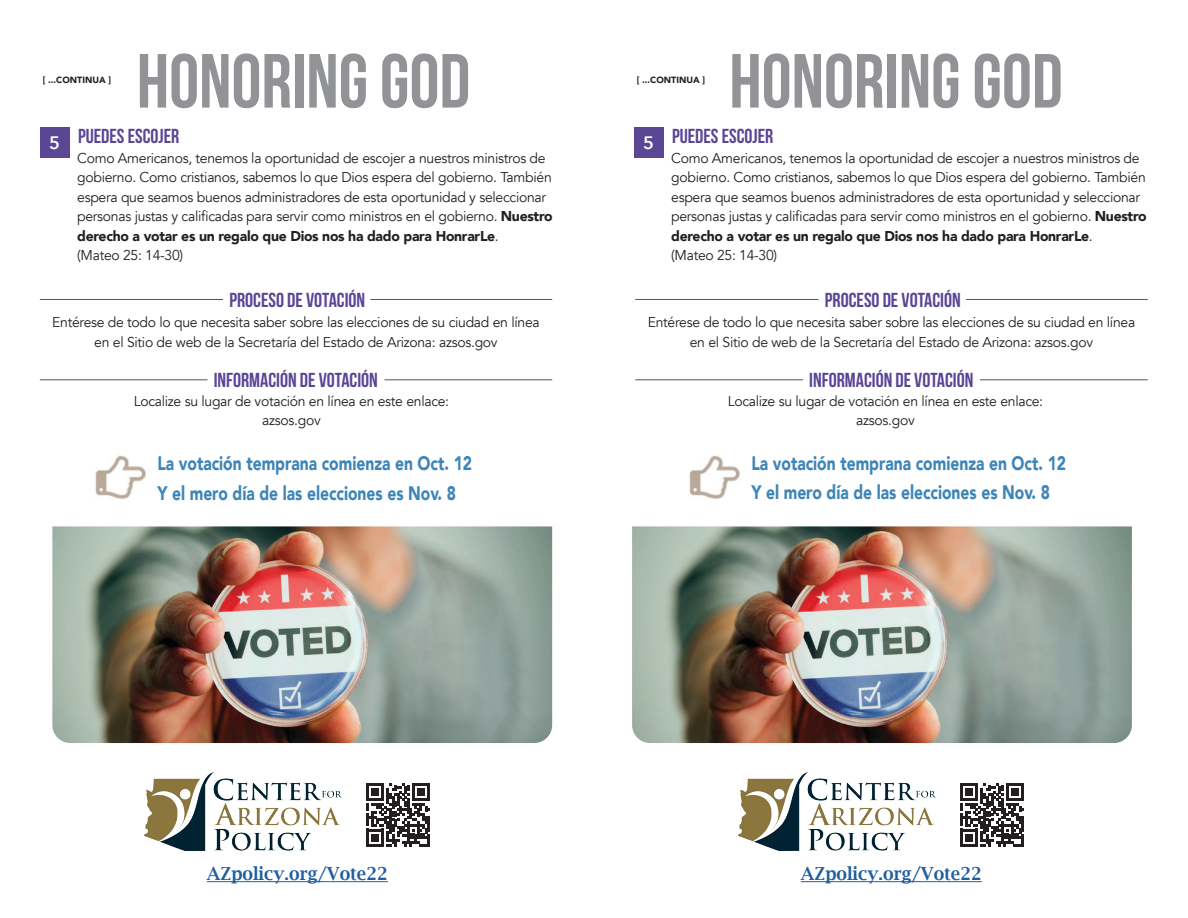
<style>
.page{position:relative;width:1188px;height:918px;background:#fff}
.page>*{position:absolute;margin:0;border:0;box-sizing:border-box;transform-origin:0 0}
.t1{font:76.5px "Bebas Neue";color:#919396}
.t2{font:20.25px "Bebas Neue";color:#5b4595}
.t3{font:900 19.5px "Avenir";color:#3d85b7;scale:.8 1}
.t4{font:600 18px "Lucida Bright";color:#215e9f;scale:.95 1}
.t5{font:600 18px "Avenir Next";color:#fff}
.t6{font:14.25px/19.5px "Avenir";letter-spacing:-.02em;color:#231f20}
.t7{font:900 9px "Avenir";color:#231f20}
.s1{font-weight:900}
</style>
<div class="page">
<hr style="left:40px;top:299px;width:183px;height:1px;background:#60534c">
<hr style="left:635px;top:299px;width:184px;height:1px;background:#60534c">
<hr style="left:40px;top:380px;width:168px;height:1px;background:#60534c">
<hr style="left:635px;top:380px;width:168px;height:1px;background:#60534c">
<hr style="left:370px;top:299px;width:182px;height:1px;background:#60534c">
<hr style="left:966px;top:299px;width:182px;height:1px;background:#60534c">
<hr style="left:384px;top:380px;width:168px;height:1px;background:#60534c">
<hr style="left:980px;top:380px;width:168px;height:1px;background:#60534c">
<div style="left:40px;top:128px;width:30px;height:30px;background:#5b4595"></div>
<div style="left:634px;top:128px;width:30px;height:30px;background:#5b4595"></div>
<img style="left:52px;top:526px;width:500px;height:217px">
<img style="left:632px;top:526px;width:500px;height:217px">
<hr style="left:207px;top:881px;width:181px;height:1px;background:#215e9f">
<hr style="left:801px;top:881px;width:181px;height:1px;background:#215e9f">
<svg style="left:366px;top:783px;width:64px;height:64px"></svg>
<svg style="left:960px;top:783px;width:64px;height:64px"></svg>
<img style="left:145px;top:772px;width:196px;height:79px">
<img style="left:739px;top:772px;width:196px;height:79px">
<img style="left:95px;top:455px;width:51px;height:45px">
<img style="left:689px;top:455px;width:51px;height:45px">
<p class="t1" style="left:137px;top:39px;width:335px">HONORING GOD</p>
<p class="t1" style="left:729px;top:39px;width:335px">HONORING GOD</p>
<p class="t7" style="left:43px;top:72px;width:70px">[ ...CONTINUA ]</p>
<p class="t7" style="left:637px;top:72px;width:70px">[ ...CONTINUA ]</p>
<p class="t2" style="left:78px;top:125px;width:103px">PUEDES ESCOJER</p>
<p class="t2" style="left:672px;top:125px;width:103px">PUEDES ESCOJER</p>
<p class="t5" style="left:49px;top:128px;width:12px">5</p>
<p class="t5" style="left:643px;top:128px;width:12px">5</p>
<p class="t6" style="left:77px;top:149px;width:477px">Como Americanos, tenemos la oportunidad de escojer a nuestros ministros de gobierno. Como cristianos, sabemos lo que Dios espera del gobierno. También espera que seamos buenos administradores de esta oportunidad y seleccionar personas justas y calificadas para servir como ministros en el gobierno. <span class="s1">Nuestro derecho a votar es un regalo que Dios nos ha dado para HonrarLe</span>.<br>(Mateo 25: 14-30)</p>
<p class="t6" style="left:671px;top:149px;width:477px">Como Americanos, tenemos la oportunidad de escojer a nuestros ministros de gobierno. Como cristianos, sabemos lo que Dios espera del gobierno. También espera que seamos buenos administradores de esta oportunidad y seleccionar personas justas y calificadas para servir como ministros en el gobierno. <span class="s1">Nuestro derecho a votar es un regalo que Dios nos ha dado para HonrarLe</span>.<br>(Mateo 25: 14-30)</p>
<p class="t2" style="left:229px;top:289px;width:137px">PROCESO DE VOTACIÓN</p>
<p class="t2" style="left:825px;top:289px;width:137px">PROCESO DE VOTACIÓN</p>
<p class="t6" style="left:52px;top:313px;width:489px;text-align:center">Entérese de todo lo que necesita saber sobre las elecciones de su ciudad en línea en el Sitio de web de la Secretaría del Estado de Arizona: azsos.gov</p>
<p class="t6" style="left:648px;top:313px;width:489px;text-align:center">Entérese de todo lo que necesita saber sobre las elecciones de su ciudad en línea en el Sitio de web de la Secretaría del Estado de Arizona: azsos.gov</p>
<p class="t2" style="left:214px;top:369px;width:166px">INFORMACIÓN DE VOTACIÓN</p>
<p class="t2" style="left:809px;top:369px;width:166px">INFORMACIÓN DE VOTACIÓN</p>
<p class="t6" style="left:134px;top:392px;width:317px">Localize su lugar de votación en línea en este enlace:</p>
<p class="t6" style="left:262px;top:411px;width:60px">azsos.gov</p>
<p class="t3" style="left:157px;top:447px;width:395px">La votación temprana comienza en Oct. 12</p>
<p class="t3" style="left:157px;top:477px;width:375px">Y el mero día de las elecciones es Nov. 8</p>
<p class="t6" style="left:728px;top:392px;width:317px">Localize su lugar de votación en línea en este enlace:</p>
<p class="t6" style="left:856px;top:411px;width:60px">azsos.gov</p>
<p class="t3" style="left:751px;top:447px;width:395px">La votación temprana comienza en Oct. 12</p>
<p class="t3" style="left:751px;top:475px;width:375px">Y el mero día de las elecciones es Nov. 8</p>
<p class="t4" style="left:207px;top:863px;width:192px">AZpolicy.org/Vote22</p>
<p class="t4" style="left:801px;top:863px;width:192px">AZpolicy.org/Vote22</p>
</div>
